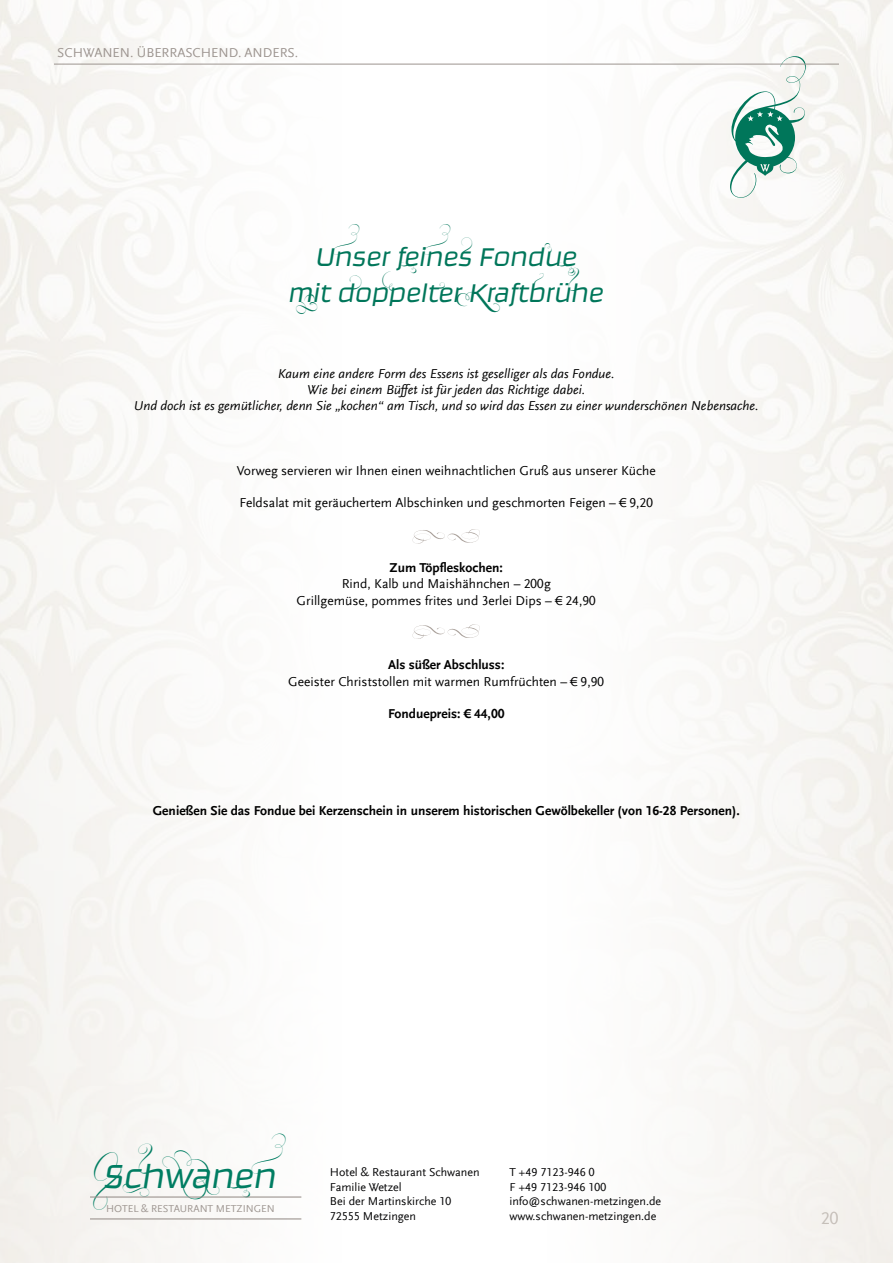
<style>
.page{position:relative;width:893px;height:1263px;background:#fff}
.page>*{position:absolute;margin:0;border:0;box-sizing:border-box;transform-origin:0 0}
.t1{font:italic 300 39px "Ginger Pro";color:#007d62}
.t2{font:italic 300 30px/36px "Ginger Pro";color:#00765a;text-align:center}
.t3{font:18px "Scala Sans Offc";color:#9c948f}
.t4{font:13.5px/16.2px "Scala Sans Offc";color:#000;text-align:center}
.t5{font:italic 13.5px/16.2px "Scala Sans Offc";color:#000;text-align:center}
.t6{font:700 13.5px "Scala Sans Offc";color:#000}
.t7{font:13.5px "Scala Sans Offc";color:#9c948f}
.t8{font:12px/14.4px "Scala Sans Offc";color:#020203}
.t9{font:10.5px "Scala Sans Offc";color:#9c948f}
</style>
<div class="page">
<hr style="left:90px;top:1196px;width:211px;height:1px;background:#9c948f">
<hr style="left:90px;top:1218px;width:211px;height:1px;background:#9c948f">
<svg style="left:412px;top:529px;width:68px;height:15px"></svg>
<svg style="left:412px;top:624px;width:68px;height:15px"></svg>
<svg style="left:730px;top:56px;width:76px;height:142px"></svg>
<hr style="left:54px;top:64px;width:785px;height:1px;background:#9c948f">
<p class="t7" style="left:57px;top:46px;width:242px">SCHWANEN. ÜBERRASCHEND. ANDERS.</p>
<h2 class="t2" style="left:289px;top:238px;width:317px">Unser feines Fondue<br>mit doppelter Kraftbrühe</h2>
<p class="t5" style="left:134px;top:366px;width:626px">Kaum eine andere Form des Essens ist geselliger als das Fondue.<br>Wie bei einem Büffet ist für jeden das Richtige dabei.<br>Und doch ist es gemütlicher, denn Sie „kochen“ am Tisch, und so wird das Essen zu einer wunderschönen Nebensache.</p>
<p class="t4" style="left:237px;top:463px;width:420px">Vorweg servieren wir Ihnen einen weihnachtlichen Gruß aus unserer Küche</p>
<p class="t4" style="left:239px;top:495px;width:415px">Feldsalat mit geräuchertem Albschinken und geschmorten Feigen – € 9,20</p>
<p class="t6" style="left:390px;top:560px;width:115px">Zum Töpfleskochen:</p>
<p class="t4" style="left:297px;top:576px;width:301px">Rind, Kalb und Maishähnchen – 200g<br>Grillgemüse, pommes frites und 3erlei Dips – € 24,90</p>
<p class="t6" style="left:388px;top:657px;width:118px">Als süßer Abschluss:</p>
<p class="t4" style="left:288px;top:673px;width:317px">Geeister Christstollen mit warmen Rumfrüchten – € 9,90</p>
<p class="t6" style="left:388px;top:706px;width:118px">Fonduepreis: € 44,00</p>
<p class="t6" style="left:153px;top:803px;width:588px">Genießen Sie das Fondue bei Kerzenschein in unserem historischen Gewölbekeller (von 16-28 Personen).</p>
<h1 class="t1" style="left:104px;top:1152px;width:174px">Schwanen</h1>
<p class="t9" style="left:106px;top:1202px;width:170px">HOTEL &amp; RESTAURANT METZINGEN</p>
<p class="t8" style="left:330px;top:1165px;width:151px">Hotel &amp; Restaurant Schwanen<br>Familie Wetzel<br>Bei der Martinskirche 10<br>72555 Metzingen</p>
<p class="t8" style="left:509px;top:1165px;width:153px">T +49 7123-946 0<br>F +49 7123-946 100 info@schwanen-metzingen.de www.schwanen-metzingen.de</p>
<h3 class="t3" style="left:821px;top:1208px;width:19px">20</h3>
</div>
